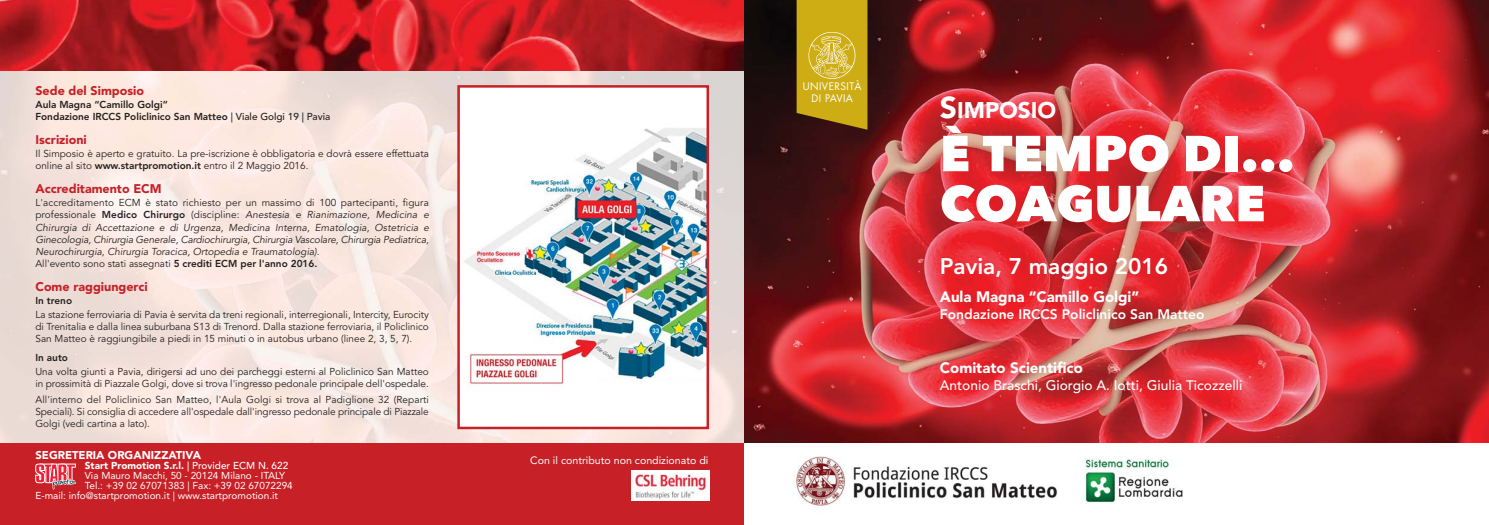
<style>
.page{position:relative;width:1489px;height:525px;background:#fff}
.page>*{position:absolute;margin:0;border:0;box-sizing:border-box;transform-origin:0 0}
.t1{font:800 50px/50px "Avenir Next";color:#fff}
.t2{font:800 22.5px "Avenir LT Std";color:#fff}
.t3{font:900 22.5px "Avenir LT Std";color:#fff}
.t4{font:900 15px "Avenir LT Std";color:#fff}
.t5{font:500 13.75px "Avenir LT Std";color:#fff}
.t6{font:800 13.75px "Avenir LT Std";color:#fff}
.t7{font:900 12.5px "Avenir LT Std";color:#c72027}
.t8{font:900 11.25px "Avenir LT Std";color:#fff}
.t9{font:10.62px "Avenir LT Std";color:#fff}
.t10{font:10.12px/12.2px "Futura Std";letter-spacing:.04em;color:#fff;text-align:center}
.t11{font:10px/12px "Avenir LT Std";color:#231f20}
.t12{font:italic 10px/12px "Avenir LT Std";color:#231f20}
.t13{font:10px "Avenir LT Std";color:#fff}
.t14{font:800 10px/12px "Avenir LT Std";color:#231f20}
.t15{font:900 10px "Avenir LT Std";color:#fff}
.s1{font-weight:500}
.s2{font-weight:800}
.s3{font-style:normal}
.s4{font-weight:800;font-style:normal}
.s5{font-size:30px}
</style>
<div class="page">
<img style="left:0;top:71px;width:744px;height:372px">
<img style="left:0;top:0;width:744px;height:71px">
<div style="left:460px;top:88px;width:246px;height:338px;background:#fff"></div>
<img style="left:464px;top:128px;width:242px;height:256px">
<div style="left:457px;top:85px;width:252px;height:344px;border:2px solid #c72027"></div>
<img style="left:744px;top:0;width:744px;height:443px">
<svg style="left:796px;top:0;width:71px;height:130px;background:#c4a41e"></svg>
<div style="left:0;top:443px;width:744px;height:81px;background:#c72027"></div>
<svg style="left:35px;top:463px;width:41px;height:26px"></svg>
<img style="left:631px;top:470px;width:78px;height:30px">
<img style="left:796px;top:456px;width:387px;height:50px">
<p class="t7" style="left:35px;top:85px;width:110px">Sede del Simposio</p>
<p class="t14" style="left:35px;top:99px;width:296px">Aula Magna “Camillo Golgi”<br>Fondazione IRCCS Policlinico San Matteo <span class="s1">| Viale Golgi 19 | Pavia</span></p>
<p class="t7" style="left:35px;top:134px;width:53px">Iscrizioni</p>
<p class="t11" style="left:35px;top:148px;width:395px">Il Simposio è aperto e gratuito. La pre-iscrizione è obbligatoria e dovrà essere effettuata online al sito <span class="s2">www.startpromotion.it</span> entro il 2 Maggio 2016.</p>
<p class="t7" style="left:35px;top:184px;width:128px">Accreditamento ECM</p>
<p class="t12" style="left:35px;top:197px;width:395px"><span class="s3">L'accreditamento ECM è stato richiesto per un massimo di 100 partecipanti, figura professionale</span> <span class="s4">Medico Chirurgo</span> <span class="s3">(discipline:</span> Anestesia e Rianimazione, Medicina e Chirurgia di Accettazione e di Urgenza, Medicina Interna, Ematologia, Ostetricia e Ginecologia, Chirurgia Generale, Cardiochirurgia, Chirurgia Vascolare, Chirurgia Pediatrica, Neurochirurgia, Chirurgia Toracica, Ortopedia e Traumatologia).<br><span class="s3">All'evento sono stati assegnati</span> <span class="s4">5 crediti ECM per l'anno 2016.</span></p>
<p class="t7" style="left:35px;top:281px;width:114px">Come raggiungerci</p>
<p class="t14" style="left:35px;top:295px;width:38px">In treno</p>
<p class="t11" style="left:35px;top:309px;width:395px;text-align:justify">La stazione ferroviaria di Pavia è servita da treni regionali, interregionali, Intercity, Eurocity di Trenitalia e dalla linea suburbana S13 di Trenord. Dalla stazione ferroviaria, il Policlinico San Matteo è raggiungibile a piedi in 15 minuti o in autobus urbano (linee 2, 3, 5, 7).</p>
<p class="t14" style="left:35px;top:352px;width:34px">In auto</p>
<p class="t11" style="left:35px;top:366px;width:395px">Una volta giunti a Pavia, dirigersi ad uno dei parcheggi esterni al Policlinico San Matteo in prossimità di Piazzale Golgi, dove si trova l'ingresso pedonale principale dell'ospedale.</p>
<p class="t11" style="left:35px;top:394px;width:395px;text-align:justify">All'interno del Policlinico San Matteo, l'Aula Golgi si trova al Padiglione 32 (Reparti Speciali). Si consiglia di accedere all'ospedale dall'ingresso pedonale principale di Piazzale Golgi (vedi cartina a lato).</p>
<p class="t8" style="left:35px;top:450px;width:167px">SEGRETERIA ORGANIZZATIVA</p>
<p class="t15" style="left:85px;top:461px;width:205px">Start Promotion S.r.l. <span class="s1">| Provider ECM N. 622</span></p>
<p class="t13" style="left:85px;top:471px;width:202px">Via Mauro Macchi, 50 - 20124 Milano - ITALY</p>
<p class="t13" style="left:85px;top:481px;width:209px">Tel.: +39 02 67071383 | Fax: +39 02 67072294</p>
<p class="t13" style="left:35px;top:491px;width:244px">E-mail: info@startpromotion.it | www.startpromotion.it</p>
<p class="t9" style="left:530px;top:456px;width:179px">Con il contributo non condizionato di</p>
<p class="t10" style="left:802px;top:81px;width:60px">UNIVERSITÀ<br>DI PAVIA</p>
<h2 class="t3" style="left:939px;top:101px;width:118px"><span class="s5">S</span>IMPOSIO</h2>
<h1 class="t1" style="left:939px;top:129px;width:356px">È TEMPO DI...<br>COAGULARE</h1>
<h2 class="t2" style="left:939px;top:257px;width:230px">Pavia, 7 maggio 2016</h2>
<h3 class="t4" style="left:939px;top:291px;width:201px">Aula Magna “Camillo Golgi”</h3>
<h3 class="t6" style="left:939px;top:309px;width:266px">Fondazione IRCCS Policlinico San Matteo</h3>
<h3 class="t4" style="left:939px;top:361px;width:145px">Comitato Scientifico</h3>
<h3 class="t5" style="left:939px;top:379px;width:304px">Antonio Braschi, Giorgio A. Iotti, Giulia Ticozzelli</h3>
</div>
